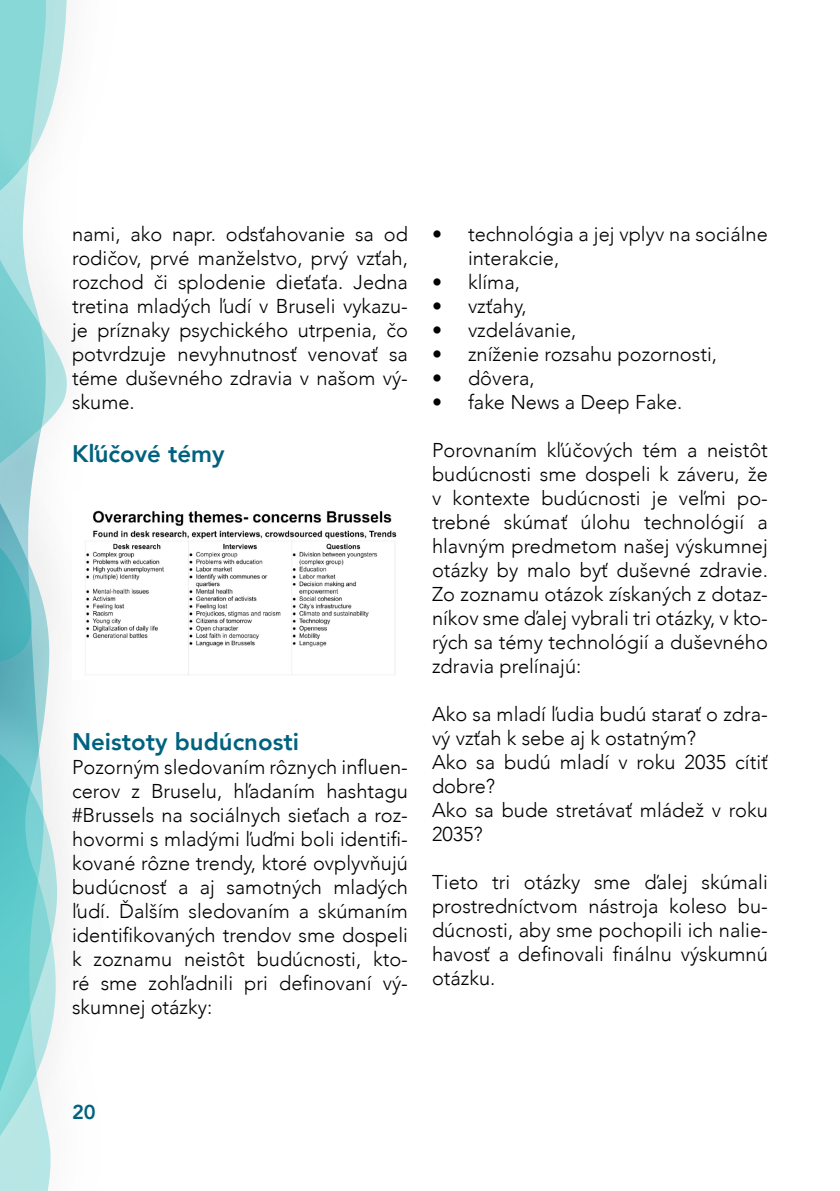
<style>
.page{position:relative;width:840px;height:1191px;background:#fff}
.page>*{position:absolute;margin:0;border:0;box-sizing:border-box;transform-origin:0 0}
.t1{font:800 24px "Avenir";color:#00627f}
.t2{font:300 20px/24px "Avenir";color:#000;text-align:justify}
.t3{font:300 20px/24px "Avenir";color:#020203}
.t4{font:800 20px "Avenir";color:#00627f}
</style>
<div class="page">
<img style="left:0;top:686px;width:66px;height:281px">
<svg style="left:0;top:728px;width:60px;height:463px;background:#94d8d9"></svg>
<img style="left:0;top:0;width:67px;height:686px">
<svg style="left:0;top:13px;width:67px;height:653px"></svg>
<img style="left:85px;top:510px;width:312px;height:165px">
<p class="t2" style="left:72px;top:222px;width:337px">nami, ako napr. odsťahovanie sa od rodičov, prvé manželstvo, prvý vzťah, rozchod či splodenie dieťaťa. Jedna tretina mladých ľudí v Bruseli vykazu&shy;je príznaky psychického utrpenia, čo potvrdzuje nevyhnutnosť venovať sa téme duševného zdravia v našom vý&shy;skume.</p>
<p class="t1" style="left:72px;top:435px;width:154px">Kľúčové témy</p>
<p class="t1" style="left:72px;top:723px;width:228px">Neistoty budúcnosti</p>
<p class="t2" style="left:72px;top:755px;width:337px">Pozorným sledovaním rôznych influen&shy;cerov z Bruselu, hľadaním hashtagu #Brussels na sociálnych sieťach a roz&shy;hovormi s mladými ľuďmi boli identifi&shy;kované rôzne trendy, ktoré ovplyvňujú budúcnosť a aj samotných mladých ľudí. Ďalším sledovaním a skúmaním identifikovaných trendov sme dospeli k zoznamu neistôt budúcnosti, kto&shy;ré sme zohľadnili pri definovaní vý&shy;skumnej otázky:</p>
<p class="t3" style="left:468px;top:222px;width:301px;text-indent:-36px">• technológia a jej vplyv na sociálne interakcie,</p>
<p class="t3" style="left:432px;top:270px;width:89px">• klíma,</p>
<p class="t3" style="left:432px;top:294px;width:96px">• vzťahy,</p>
<p class="t3" style="left:432px;top:318px;width:146px">• vzdelávanie,</p>
<p class="t3" style="left:432px;top:342px;width:286px">• zníženie rozsahu pozornosti,</p>
<p class="t3" style="left:432px;top:366px;width:104px">• dôvera,</p>
<p class="t3" style="left:432px;top:390px;width:252px">• fake News a Deep Fake.</p>
<p class="t2" style="left:432px;top:438px;width:337px">Porovnaním kľúčových tém a neistôt budúcnosti sme dospeli k záveru, že v kontexte budúcnosti je veľmi po&shy;trebné skúmať úlohu technológií a hlavným predmetom našej výskumnej otázky by malo byť duševné zdravie.<br>Zo zoznamu otázok získaných z dotaz&shy;níkov sme ďalej vybrali tri otázky, v kto&shy;rých sa témy technológií a duševného zdravia prelínajú:</p>
<p class="t2" style="left:432px;top:702px;width:337px;text-align:left">Ako sa mladí ľudia budú starať o zdra&shy;vý vzťah k sebe aj k ostatným?<br>Ako sa budú mladí v roku 2035 cítiť dobre?<br>Ako sa bude stretávať mládež v roku<br>2035?</p>
<p class="t2" style="left:432px;top:870px;width:337px">Tieto tri otázky sme ďalej skúmali prostredníctvom nástroja koleso bu&shy;dúcnosti, aby sme pochopili ich nalie&shy;havosť a definovali finálnu výskumnú otázku.</p>
<p class="t4" style="left:72px;top:1096px;width:25px">20</p>
</div>
